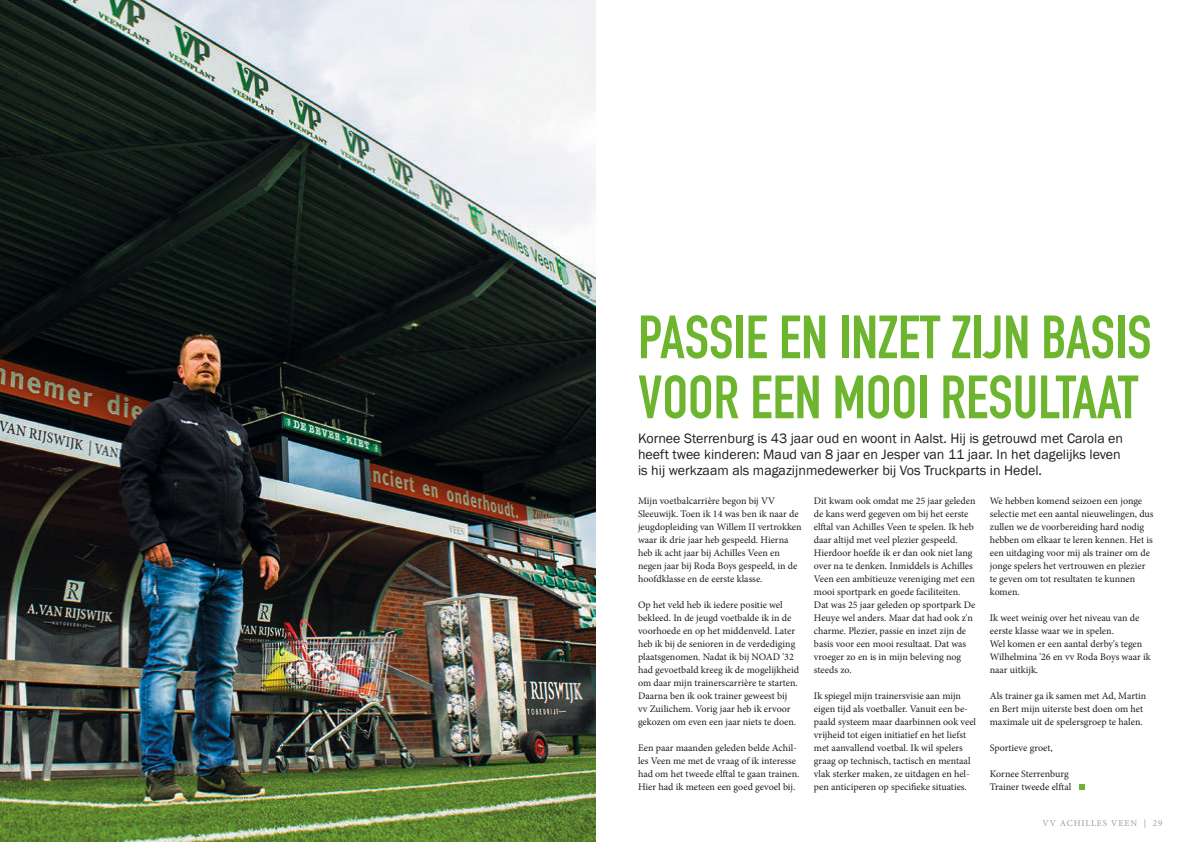
<style>
.page{position:relative;width:1191px;height:842px;background:#fff}
.page>*{position:absolute;margin:0;border:0;box-sizing:border-box;transform-origin:0 0}
.t1{font:700 60px/60px "DIN Condensed";color:#6db52f}
.t2{font:14px/16px "Franklin Gothic";color:#1d1d1b}
.t3{font:10px/13px "Minion Pro";color:#1d1d1b}
.t4{font:9px "Minion Pro";letter-spacing:.1em;color:#9d9d9d}
</style>
<div class="page">
<img style="left:0;top:0;width:595px;height:842px">
<svg style="left:1079px;top:785px;width:5px;height:5px"></svg>
<h1 class="t1" style="left:638px;top:307px;width:515px">PASSIE EN INZET ZIJN BASIS<br>VOOR EEN MOOI RESULTAAT</h1>
<h2 class="t2" style="left:638px;top:431px;width:486px">Kornee Sterrenburg is 43 jaar oud en woont in Aalst. Hij is getrouwd met Carola en heeft twee kinderen: Maud van 8 jaar en Jesper van 11 jaar. In het dagelijks leven is hij werkzaam als magazijnmedewerker bij Vos Truckparts in Hedel.</h2>
<p class="t3" style="left:638px;top:495px;width:165px">Mijn voetbalcarrière begon bij VV Sleeuwijk. Toen ik 14 was ben ik naar de jeugdopleiding van Willem II vertrokken waar ik drie jaar heb gespeeld. Hierna heb ik acht jaar bij Achilles Veen en negen jaar bij Roda Boys gespeeld, in de hoofdklasse en de eerste klasse.</p>
<p class="t3" style="left:638px;top:599px;width:162px">Op het veld heb ik iedere positie wel bekleed. In de jeugd voetbalde ik in de voorhoede en op het middenveld. Later heb ik bij de senioren in de verdediging plaatsgenomen. Nadat ik bij NOAD '32 had gevoetbald kreeg ik de mogelijkheid om daar mijn trainerscarrière te starten.<br>Daarna ben ik ook trainer geweest bij vv Zuilichem. Vorig jaar heb ik ervoor gekozen om even een jaar niets te doen.</p>
<p class="t3" style="left:638px;top:742px;width:163px">Een paar maanden geleden belde Achil&shy;les Veen me met de vraag of ik interesse had om het tweede elftal te gaan trainen.<br>Hier had ik meteen een goed gevoel bij.</p>
<p class="t3" style="left:814px;top:495px;width:163px">Dit kwam ook omdat me 25 jaar geleden de kans werd gegeven om bij het eerste elftal van Achilles Veen te spelen. Ik heb daar altijd met veel plezier gespeeld.<br>Hierdoor hoefde ik er dan ook niet lang over na te denken. Inmiddels is Achilles Veen een ambitieuze vereniging met een mooi sportpark en goede faciliteiten.<br>Dat was 25 jaar geleden op sportpark De Heuye wel anders. Maar dat had ook z'n charme. Plezier, passie en inzet zijn de basis voor een mooi resultaat. Dat was vroeger zo en is in mijn beleving nog steeds zo.</p>
<p class="t3" style="left:814px;top:690px;width:164px">Ik spiegel mijn trainersvisie aan mijn eigen tijd als voetballer. Vanuit een be&shy;paald systeem maar daarbinnen ook veel vrijheid tot eigen initiatief en het liefst met aanvallend voetbal. Ik wil spelers graag op technisch, tactisch en mentaal vlak sterker maken, ze uitdagen en hel&shy;pen anticiperen op specifieke situaties.</p>
<p class="t3" style="left:989px;top:495px;width:165px">We hebben komend seizoen een jonge selectie met een aantal nieuwelingen, dus zullen we de voorbereiding hard nodig hebben om elkaar te leren kennen. Het is een uitdaging voor mij als trainer om de jonge spelers het vertrouwen en plezier te geven om tot resultaten te kunnen komen.</p>
<p class="t3" style="left:989px;top:612px;width:163px">Ik weet weinig over het niveau van de eerste klasse waar we in spelen.<br>Wel komen er een aantal derby's tegen<br>Wilhelmina '26 en vv Roda Boys waar ik naar uitkijk.</p>
<p class="t3" style="left:989px;top:690px;width:158px">Als trainer ga ik samen met Ad, Martin en Bert mijn uiterste best doen om het maximale uit de spelersgroep te halen.</p>
<p class="t3" style="left:989px;top:742px;width:64px">Sportieve groet,</p>
<p class="t3" style="left:989px;top:768px;width:83px">Kornee Sterrenburg<br>Trainer tweede elftal</p>
<p class="t4" style="left:1042px;top:819px;width:121px">VV ACHILLES VEEN | 29</p>
</div>
